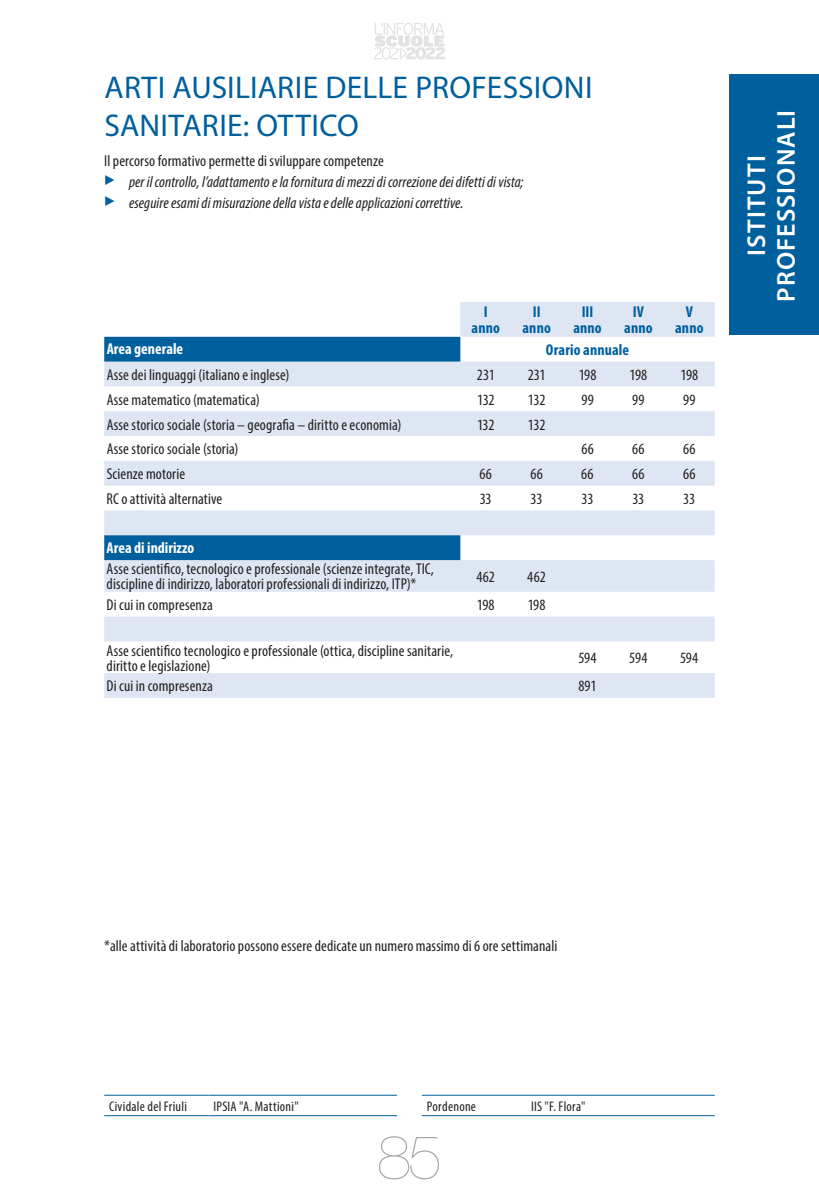
<style>
.page{position:relative;width:819px;height:1191px;background:#fff}
.page>*{position:absolute;margin:0;border:0;box-sizing:border-box;transform-origin:0 0}
.t1{font:200 61.25px "Helvetica Neue LT Std";color:#a4a5a9}
.t2{font:31.5px/38px "Myriad Pro";letter-spacing:.005em;color:#005f9d}
.t3{font:600 25.9px/29.8px "Myriad Pro";letter-spacing:.045em;color:#fff;text-align:center}
.t4{font:condensed 15.75px/14.9px "Myriad Pro";letter-spacing:.005em;color:#231f20}
.t5{font:italic condensed 15.75px/21px "Myriad Pro";letter-spacing:.005em;color:#231f20}
.t6{font:700 condensed 15.75px/15.8px "Myriad Pro";letter-spacing:.01em;color:#005f9d;text-align:center}
.t7{font:700 condensed 15.75px "Myriad Pro";color:#fff}
.t8{font:condensed 14px "Myriad Pro";letter-spacing:.02em;color:#231f20}
.s1{font-style:normal}
.s2{font-family:"Orator Std";font-style:normal;font-stretch:normal;font-size:19.25px;color:#005f9d}
</style>
<div class="page">
<hr style="left:104px;top:1094px;width:104px;height:1px;background:#005f9d">
<hr style="left:208px;top:1094px;width:189px;height:1px;background:#005f9d">
<hr style="left:104px;top:1115px;width:104px;height:1px;background:#005f9d">
<hr style="left:208px;top:1115px;width:189px;height:1px;background:#005f9d">
<hr style="left:422px;top:1094px;width:104px;height:1px;background:#005f9d">
<hr style="left:526px;top:1094px;width:188px;height:1px;background:#005f9d">
<hr style="left:422px;top:1115px;width:104px;height:1px;background:#005f9d">
<hr style="left:526px;top:1115px;width:188px;height:1px;background:#005f9d">
<svg style="left:104px;top:302px;width:610px;height:396px;fill:#dee7f2"></svg>
<svg style="left:104px;top:337px;width:356px;height:223px"></svg>
<div style="left:729px;top:74px;width:90px;height:261px;background:#005f9d"></div>
<svg style="left:374px;top:23px;width:71px;height:36px"></svg>
<h2 class="t2" style="left:104px;top:68px;width:489px">ARTI AUSILIARIE DELLE PROFESSIONI<br>SANITARIE: OTTICO</h2>
<p class="t5" style="left:104px;top:150px;width:421px"><span class="s1">Il percorso formativo permette di sviluppare competenze<br></span><span class="s2">▶</span> per il controllo, l’adattamento e la fornitura di mezzi di correzione dei difetti di vista; <span class="s2">▶</span> eseguire esami di misurazione della vista e delle applicazioni correttive.</p>
<p class="t6" style="left:471px;top:304px;width:30px">I anno</p>
<p class="t6" style="left:522px;top:304px;width:30px">II anno</p>
<p class="t6" style="left:573px;top:304px;width:30px">III anno</p>
<p class="t6" style="left:624px;top:304px;width:30px">IV anno</p>
<p class="t6" style="left:675px;top:304px;width:30px">V anno</p>
<p class="t7" style="left:107px;top:339px;width:78px">Area generale</p>
<p class="t6" style="left:546px;top:342px;width:85px">Orario annuale</p>
<p class="t4" style="left:107px;top:367px;width:184px">Asse dei linguaggi (italiano e inglese)</p>
<p class="t4" style="left:477px;top:367px;width:19px">231</p>
<p class="t4" style="left:527px;top:367px;width:19px">231</p>
<p class="t4" style="left:578px;top:367px;width:19px">198</p>
<p class="t4" style="left:629px;top:367px;width:19px">198</p>
<p class="t4" style="left:680px;top:367px;width:19px">198</p>
<p class="t4" style="left:107px;top:392px;width:154px">Asse matematico (matematica)</p>
<p class="t4" style="left:477px;top:392px;width:19px">132</p>
<p class="t4" style="left:528px;top:392px;width:19px">132</p>
<p class="t4" style="left:581px;top:392px;width:14px">99</p>
<p class="t4" style="left:632px;top:392px;width:14px">99</p>
<p class="t4" style="left:683px;top:392px;width:14px">99</p>
<p class="t4" style="left:107px;top:417px;width:296px">Asse storico sociale (storia – geografia – diritto e economia)</p>
<p class="t4" style="left:477px;top:417px;width:19px">132</p>
<p class="t4" style="left:528px;top:417px;width:19px">132</p>
<p class="t4" style="left:107px;top:441px;width:133px">Asse storico sociale (storia)</p>
<p class="t4" style="left:581px;top:441px;width:14px">66</p>
<p class="t4" style="left:632px;top:441px;width:14px">66</p>
<p class="t4" style="left:683px;top:441px;width:14px">66</p>
<p class="t4" style="left:107px;top:466px;width:80px">Scienze motorie</p>
<p class="t4" style="left:479px;top:466px;width:14px">66</p>
<p class="t4" style="left:530px;top:466px;width:14px">66</p>
<p class="t4" style="left:581px;top:466px;width:14px">66</p>
<p class="t4" style="left:632px;top:466px;width:14px">66</p>
<p class="t4" style="left:683px;top:466px;width:14px">66</p>
<p class="t4" style="left:107px;top:491px;width:117px">RC o attività alternative</p>
<p class="t4" style="left:479px;top:491px;width:13px">33</p>
<p class="t4" style="left:530px;top:491px;width:13px">33</p>
<p class="t4" style="left:581px;top:491px;width:13px">33</p>
<p class="t4" style="left:632px;top:491px;width:13px">33</p>
<p class="t4" style="left:683px;top:491px;width:13px">33</p>
<p class="t7" style="left:107px;top:537px;width:89px">Area di indirizzo</p>
<p class="t4" style="left:107px;top:561px;width:329px">Asse scientifico, tecnologico e professionale (scienze integrate, TIC, discipline di indirizzo, laboratori professionali di indirizzo, ITP)*</p>
<p class="t4" style="left:476px;top:569px;width:20px">462</p>
<p class="t4" style="left:527px;top:569px;width:20px">462</p>
<p class="t4" style="left:107px;top:597px;width:108px">Di cui in compresenza</p>
<p class="t4" style="left:477px;top:597px;width:19px">198</p>
<p class="t4" style="left:527px;top:597px;width:19px">198</p>
<p class="t4" style="left:107px;top:643px;width:348px">Asse scientifico tecnologico e professionale (ottica, discipline sanitarie, diritto e legislazione)</p>
<p class="t4" style="left:578px;top:650px;width:20px">594</p>
<p class="t4" style="left:629px;top:650px;width:20px">594</p>
<p class="t4" style="left:680px;top:650px;width:20px">594</p>
<p class="t4" style="left:107px;top:678px;width:108px">Di cui in compresenza</p>
<p class="t4" style="left:578px;top:678px;width:20px">891</p>
<h3 class="t3" style="left:741px;top:301px;width:193px;rotate:-90deg">ISTITUTI<br>PROFESSIONALI</h3>
<p class="t4" style="left:104px;top:938px;width:454px">*alle attività di laboratorio possono essere dedicate un numero massimo di 6 ore settimanali</p>
<p class="t8" style="left:109px;top:1097px;width:79px">Cividale del Friuli</p>
<p class="t8" style="left:213px;top:1097px;width:87px">IPSIA "A. Mattioni"</p>
<p class="t8" style="left:427px;top:1097px;width:51px">Pordenone</p>
<p class="t8" style="left:531px;top:1097px;width:56px">IIS "F. Flora"</p>
<h1 class="t1" style="left:377px;top:1121px;width:66px">85</h1>
</div>
